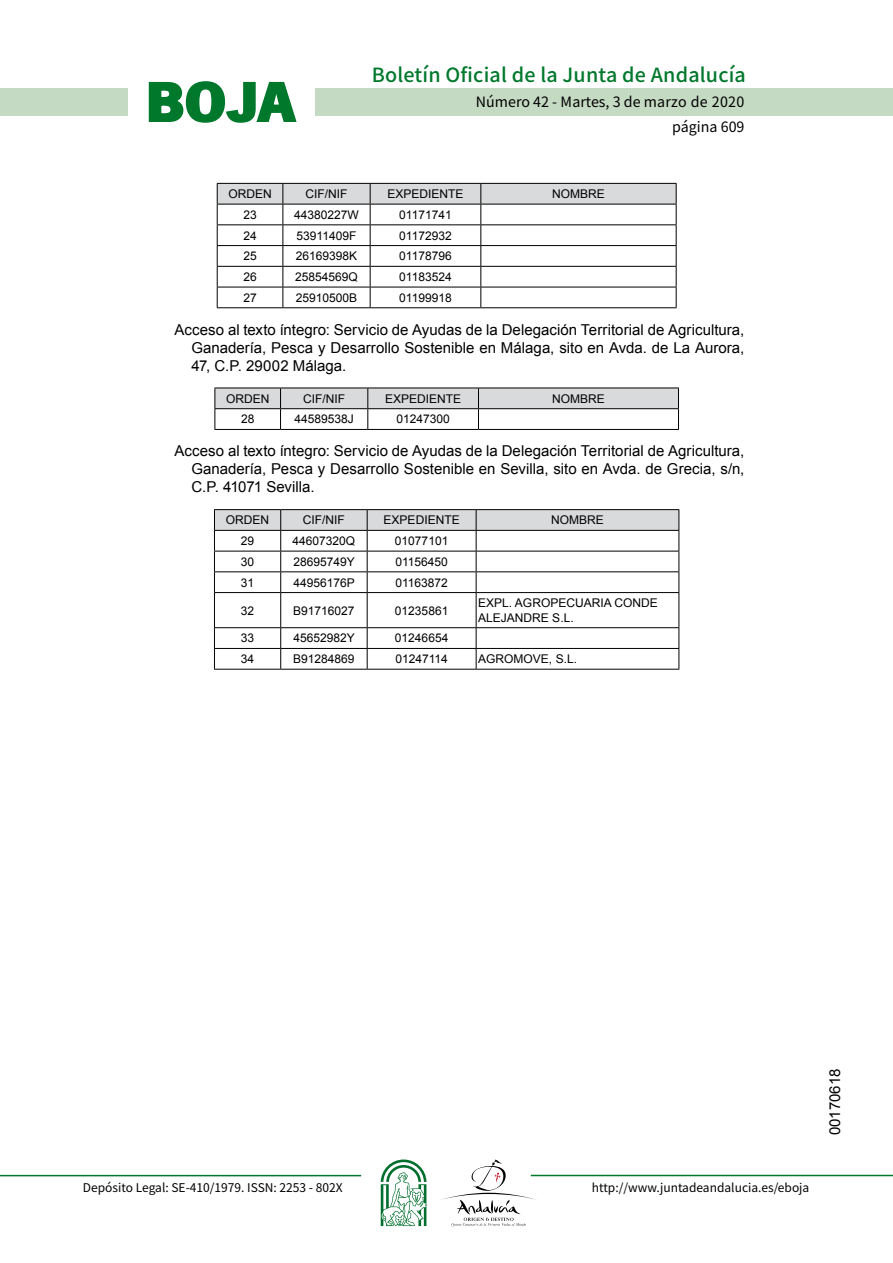
<style>
.page{position:relative;width:893px;height:1263px;background:#fff}
.page>*{position:absolute;margin:0;border:0;box-sizing:border-box;transform-origin:0 0}
.t1{font:700 57.75px "News Got T";color:#00782c;scale:1.14 1}
.t2{font:500 19.5px "Noto Sans HK";letter-spacing:.01em;color:#00782c}
.t3{font:15px/18px "Arial";color:#000;text-align:justify}
.t4{font:14.25px/24.5px "Noto Sans HK";color:#000;text-align:right}
.t5{font:12px/14.4px "Arial";color:#000}
.t6{font:12px "Noto Sans HK";color:#000}
</style>
<div class="page">
<div style="left:315px;top:88px;width:577px;height:28px;background:#c5dac3"></div>
<div style="left:0;top:88px;width:128px;height:28px;background:#c5dac3"></div>
<hr style="left:0;top:1175px;width:361px;height:1px;background:#00782c">
<hr style="left:531px;top:1175px;width:361px;height:1px;background:#00782c">
<svg style="left:148px;top:81px;width:149px;height:42px"></svg>
<svg style="left:442px;top:1159px;width:100px;height:67px"></svg>
<svg style="left:381px;top:1160px;width:45px;height:66px"></svg>
<svg style="left:217px;top:183px;width:459px;height:124px"></svg>
<hr style="left:217px;top:307px;width:66px;height:1px;background:#000">
<hr style="left:283px;top:307px;width:87px;height:1px;background:#000">
<hr style="left:370px;top:307px;width:111px;height:1px;background:#000">
<hr style="left:481px;top:307px;width:195px;height:1px;background:#000">
<svg style="left:214px;top:388px;width:465px;height:41px"></svg>
<hr style="left:214px;top:429px;width:66px;height:1px;background:#000">
<hr style="left:280px;top:429px;width:88px;height:1px;background:#000">
<hr style="left:368px;top:429px;width:110px;height:1px;background:#000">
<hr style="left:478px;top:429px;width:201px;height:1px;background:#000">
<hr style="left:214px;top:509px;width:67px;height:1px;background:#000">
<hr style="left:281px;top:509px;width:86px;height:1px;background:#000">
<hr style="left:367px;top:509px;width:109px;height:1px;background:#000">
<hr style="left:476px;top:509px;width:203px;height:1px;background:#000">
<svg style="left:214px;top:510px;width:465px;height:82px"></svg>
<hr style="left:214px;top:592px;width:67px;height:1px;background:#000">
<hr style="left:214px;top:593px;width:1px;height:34px;background:#000">
<hr style="left:281px;top:592px;width:86px;height:1px;background:#000">
<hr style="left:280px;top:593px;width:1px;height:34px;background:#000">
<hr style="left:367px;top:592px;width:109px;height:1px;background:#000">
<hr style="left:367px;top:593px;width:1px;height:34px;background:#000">
<hr style="left:476px;top:592px;width:203px;height:1px;background:#000">
<hr style="left:476px;top:593px;width:1px;height:34px;background:#000">
<hr style="left:678px;top:593px;width:1px;height:34px;background:#000">
<hr style="left:214px;top:627px;width:67px;height:1px;background:#000">
<hr style="left:281px;top:627px;width:86px;height:1px;background:#000">
<hr style="left:367px;top:627px;width:109px;height:1px;background:#000">
<hr style="left:476px;top:627px;width:203px;height:1px;background:#000">
<hr style="left:214px;top:648px;width:67px;height:1px;background:#000">
<svg style="left:214px;top:628px;width:1px;height:41px"></svg>
<hr style="left:281px;top:648px;width:86px;height:1px;background:#000">
<svg style="left:280px;top:628px;width:1px;height:41px"></svg>
<hr style="left:367px;top:648px;width:109px;height:1px;background:#000">
<svg style="left:367px;top:628px;width:1px;height:41px"></svg>
<hr style="left:476px;top:648px;width:203px;height:1px;background:#000">
<svg style="left:476px;top:628px;width:1px;height:41px"></svg>
<svg style="left:678px;top:628px;width:1px;height:41px"></svg>
<hr style="left:214px;top:669px;width:67px;height:1px;background:#000">
<hr style="left:281px;top:669px;width:86px;height:1px;background:#000">
<hr style="left:367px;top:669px;width:109px;height:1px;background:#000">
<hr style="left:476px;top:669px;width:203px;height:1px;background:#000">
<h1 class="t1" style="left:145px;top:68px;width:133px">BOJA</h1>
<h2 class="t2" style="left:372px;top:64px;width:375px">Boletín Oficial de la Junta de Andalucía</h2>
<p class="t4" style="left:476px;top:90px;width:270px">Número 42 - Martes, 3 de marzo de 2020 página 609</p>
<p class="t5" style="left:228px;top:187px;width:45px">ORDEN</p>
<p class="t5" style="left:305px;top:187px;width:43px">CIF/NIF</p>
<p class="t5" style="left:387px;top:187px;width:78px">EXPEDIENTE</p>
<p class="t5" style="left:552px;top:187px;width:54px">NOMBRE</p>
<p class="t5" style="left:243px;top:208px;width:15px">23</p>
<p class="t5" style="left:294px;top:208px;width:66px">44380227W</p>
<p class="t5" style="left:399px;top:208px;width:54px">01171741</p>
<p class="t5" style="left:243px;top:228px;width:15px">24</p>
<p class="t5" style="left:296px;top:228px;width:61px">53911409F</p>
<p class="t5" style="left:399px;top:228px;width:54px">01172932</p>
<p class="t5" style="left:243px;top:249px;width:15px">25</p>
<p class="t5" style="left:296px;top:249px;width:63px">26169398K</p>
<p class="t5" style="left:399px;top:249px;width:54px">01178796</p>
<p class="t5" style="left:243px;top:270px;width:15px">26</p>
<p class="t5" style="left:295px;top:270px;width:64px">25854569Q</p>
<p class="t5" style="left:399px;top:270px;width:54px">01183524</p>
<p class="t5" style="left:243px;top:291px;width:15px">27</p>
<p class="t5" style="left:296px;top:291px;width:63px">25910500B</p>
<p class="t5" style="left:399px;top:291px;width:54px">01199918</p>
<p class="t3" style="left:191px;top:320px;width:554px;text-indent:-17px">Acceso al texto íntegro: Servicio de Ayudas de la Delegación Territorial de Agricultura, Ganadería, Pesca y Desarrollo Sostenible en Málaga, sito en Avda. de La Aurora, 47, C.P. 29002 Málaga.</p>
<p class="t5" style="left:226px;top:391px;width:45px">ORDEN</p>
<p class="t5" style="left:303px;top:391px;width:43px">CIF/NIF</p>
<p class="t5" style="left:385px;top:391px;width:78px">EXPEDIENTE</p>
<p class="t5" style="left:552px;top:391px;width:54px">NOMBRE</p>
<p class="t5" style="left:241px;top:412px;width:15px">28</p>
<p class="t5" style="left:294px;top:412px;width:61px">44589538J</p>
<p class="t5" style="left:396px;top:412px;width:55px">01247300</p>
<p class="t3" style="left:191px;top:442px;width:554px;text-indent:-17px">Acceso al texto íntegro: Servicio de Ayudas de la Delegación Territorial de Agricultura, Ganadería, Pesca y Desarrollo Sostenible en Sevilla, sito en Avda. de Grecia, s/n, C.P. 41071 Sevilla.</p>
<p class="t5" style="left:226px;top:513px;width:45px">ORDEN</p>
<p class="t5" style="left:303px;top:513px;width:43px">CIF/NIF</p>
<p class="t5" style="left:383px;top:513px;width:78px">EXPEDIENTE</p>
<p class="t5" style="left:551px;top:513px;width:54px">NOMBRE</p>
<p class="t5" style="left:241px;top:534px;width:15px">29</p>
<p class="t5" style="left:292px;top:534px;width:64px">44607320Q</p>
<p class="t5" style="left:395px;top:534px;width:55px">01077101</p>
<p class="t5" style="left:241px;top:555px;width:15px">30</p>
<p class="t5" style="left:293px;top:555px;width:63px">28695749Y</p>
<p class="t5" style="left:395px;top:555px;width:54px">01156450</p>
<p class="t5" style="left:241px;top:575px;width:15px">31</p>
<p class="t5" style="left:293px;top:575px;width:63px">44956176P</p>
<p class="t5" style="left:395px;top:575px;width:54px">01163872</p>
<p class="t5" style="left:241px;top:603px;width:15px">32</p>
<p class="t5" style="left:293px;top:603px;width:63px">B91716027</p>
<p class="t5" style="left:395px;top:603px;width:55px">01235861</p>
<p class="t5" style="left:478px;top:596px;width:181px">EXPL. AGROPECUARIA CONDE<br>ALEJANDRE S.L.</p>
<p class="t5" style="left:241px;top:631px;width:15px">33</p>
<p class="t5" style="left:293px;top:631px;width:63px">45652982Y</p>
<p class="t5" style="left:395px;top:631px;width:55px">01246654</p>
<p class="t5" style="left:241px;top:652px;width:15px">34</p>
<p class="t5" style="left:293px;top:652px;width:63px">B91284869</p>
<p class="t5" style="left:395px;top:652px;width:54px">01247114</p>
<p class="t5" style="left:478px;top:652px;width:100px">AGROMOVE, S.L.</p>
<p class="t6" style="left:83px;top:1181px;width:261px">Depósito Legal: SE-410/1979. ISSN: 2253 - 802X</p>
<p class="t6" style="left:592px;top:1181px;width:219px">http://www.juntadeandalucia.es/eboja</p>
<p class="t3" style="left:826px;top:1135px;width:68px;rotate:-90deg">00170618</p>
</div>
